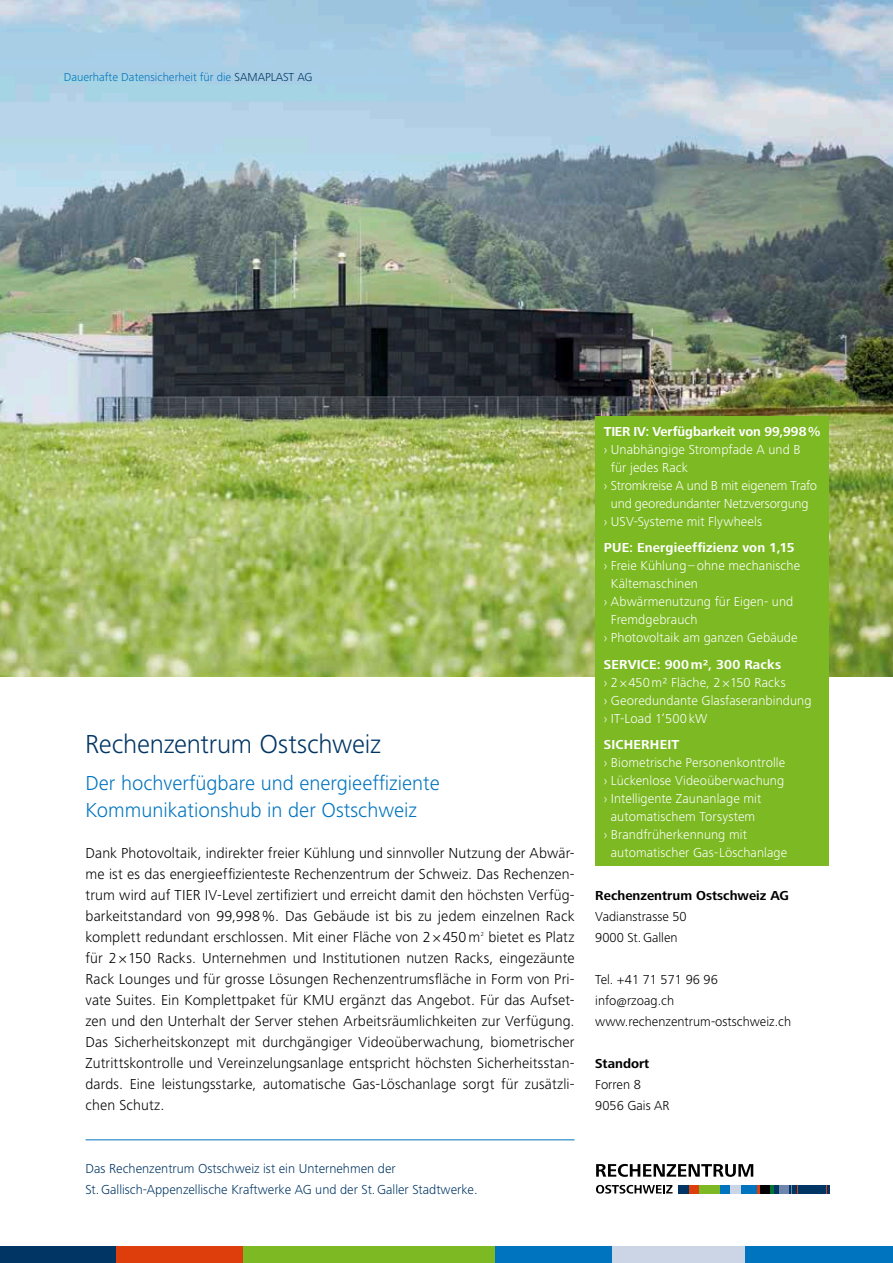
<style>
.page{position:relative;width:893px;height:1263px;background:#fff}
.page>*{position:absolute;margin:0;border:0;box-sizing:border-box;transform-origin:0 0}
.t1{font:300 27px "Frutiger Next LT";letter-spacing:-.01em;color:#003564}
.t2{font:300 21px/27px "Frutiger Next LT";color:#0074be}
.t3{font:300 15px/21px "Frutiger Next LT";letter-spacing:.005em;color:#000;text-align:justify}
.t4{font:300 13.5px/18px "Frutiger Next LT";letter-spacing:.005em;color:#fff}
.t5{font:300 13.5px/21px "Frutiger Next LT";color:#003564}
.t6{font:300 13.5px/21px "Frutiger Next LT";color:#000}
.t7{font:700 13.5px "Frutiger Next LT";letter-spacing:.01em;color:#fff}
.t8{font:300 13.5px "Frutiger Next LT";letter-spacing:-.015em;color:#fff}
.t9{font:700 13.5px "Frutiger Next LT";color:#000}
.t10{font:300 12px "Frutiger Next LT";color:#0074be}
.t11{font:300 6px "Frutiger Next LT";color:#000}
.s1{color:#003564}
</style>
<div class="page">
<img style="left:0;top:0;width:893px;height:676px">
<div style="left:0;top:1247px;width:117px;height:16px;background:#003564"></div>
<div style="left:117px;top:1247px;width:126px;height:16px;background:#de3e0b"></div>
<div style="left:243px;top:1247px;width:252px;height:16px;background:#7cb923"></div>
<div style="left:495px;top:1247px;width:117px;height:16px;background:#0074be"></div>
<div style="left:612px;top:1247px;width:134px;height:16px;background:#cbd5e6"></div>
<div style="left:746px;top:1247px;width:147px;height:16px;background:#0074be"></div>
<hr style="left:86px;top:1139px;width:489px;height:1px;background:#0074be">
<div style="left:678px;top:1185px;width:11px;height:8px;background:#003564"></div>
<div style="left:798px;top:1185px;width:28px;height:8px;background:#003564"></div>
<div style="left:689px;top:1185px;width:10px;height:8px;background:#de3e0b"></div>
<svg style="left:826px;top:1185px;width:4px;height:8px"></svg>
<svg style="left:756px;top:1185px;width:4px;height:8px"></svg>
<div style="left:699px;top:1185px;width:21px;height:8px;background:#7cb925"></div>
<div style="left:720px;top:1185px;width:10px;height:8px;background:#0074be"></div>
<div style="left:730px;top:1185px;width:11px;height:8px;background:#cbd5e6"></div>
<div style="left:779px;top:1185px;width:10px;height:8px;background:#6e86ab"></div>
<div style="left:774px;top:1185px;width:5px;height:8px;background:#003564"></div>
<svg style="left:789px;top:1185px;width:9px;height:8px"></svg>
<div style="left:760px;top:1185px;width:11px;height:8px;background:#000"></div>
<svg style="left:771px;top:1185px;width:3px;height:8px"></svg>
<div style="left:741px;top:1185px;width:15px;height:8px;background:#0074be"></div>
<svg style="left:596px;top:1164px;width:157px;height:13px"></svg>
<svg style="left:596px;top:1185px;width:77px;height:8px"></svg>
<div style="left:595px;top:417px;width:234px;height:448px;background:#7cb923"></div>
<p class="t10" style="left:64px;top:70px;width:250px">Dauerhafte Datensicherheit für die <span class="s1">SAMAPLAST AG</span></p>
<h1 class="t1" style="left:85px;top:729px;width:297px">Rechenzentrum Ostschweiz</h1>
<h2 class="t2" style="left:86px;top:769px;width:356px">Der hochverfügbare und energieeffiziente<br>Kommunikationshub in der Ostschweiz</h2>
<p class="t3" style="left:86px;top:842px;width:490px">Dank Photovoltaik, indirekter freier Kühlung und sinnvoller Nutzung der Abwär&shy;me ist es das energieeffizienteste Rechenzentrum der Schweiz. Das Rechenzen&shy;trum wird auf TIER IV-Level zertifiziert und erreicht damit den höchsten Verfüg&shy;barkeitstandard von 99,998%. Das Gebäude ist bis zu jedem einzelnen Rack komplett redundant erschlossen. Mit einer Fläche von 2 × 450m</p>
<p class="t3" style="left:86px;top:926px;width:491px;text-indent:403px">bietet es Platz für 2 ×150 Racks. Unternehmen und Institutionen nutzen Racks, eingezäunte Rack Lounges und für grosse Lösungen Rechenzentrumsfläche in Form von Pri&shy;vate Suites. Ein Komplettpaket für KMU ergänzt das Angebot. Für das Aufset&shy;zen und den Unterhalt der Server stehen Arbeitsräumlichkeiten zur Verfügung.<br>Das Sicherheitskonzept mit durchgängiger Videoüberwachung, biometrischer Zutrittskontrolle und Vereinzelungsanlage entspricht höchsten Sicherheitsstan&shy;dards. Eine leistungsstarke, automatische Gas-Löschanlage sorgt für zusätzli&shy;chen Schutz.</p>
<p class="t11" style="left:481px;top:931px;width:5px">2</p>
<p class="t7" style="left:604px;top:423px;width:218px">TIER IV: Verfügbarkeit von 99,998%</p>
<p class="t4" style="left:604px;top:440px;width:198px">› Unabhängige Strompfade A und B</p>
<p class="t4" style="left:611px;top:458px;width:79px">für jedes Rack</p>
<p class="t8" style="left:604px;top:478px;width:215px">› Stromkreise A und B mit eigenem Trafo</p>
<p class="t8" style="left:611px;top:496px;width:199px">und georedundanter Netzversorgung</p>
<p class="t4" style="left:604px;top:512px;width:160px">› USV-Systeme mit Flywheels</p>
<p class="t7" style="left:604px;top:540px;width:192px">PUE: Energieeffizienz von 1,15</p>
<p class="t4" style="left:604px;top:557px;width:198px">› Freie Kühlung–ohne mechanische</p>
<p class="t4" style="left:611px;top:575px;width:89px">Kältemaschinen</p>
<p class="t4" style="left:604px;top:592px;width:191px">› Abwärmenutzung für Eigen- und</p>
<p class="t4" style="left:611px;top:610px;width:88px">Fremdgebrauch</p>
<p class="t4" style="left:604px;top:628px;width:195px">› Photovoltaik am ganzen Gebäude</p>
<p class="t7" style="left:604px;top:656px;width:179px">SERVICE: 900m², 300 Racks</p>
<p class="t4" style="left:604px;top:673px;width:209px">› 2×450m² Fläche, 2×150 Racks<br>› Georedundante Glasfaseranbindung › IT-Load 1‘500kW</p>
<p class="t7" style="left:604px;top:737px;width:77px">SICHERHEIT</p>
<p class="t4" style="left:604px;top:753px;width:183px">› Biometrische Personenkontrolle</p>
<p class="t4" style="left:604px;top:771px;width:182px">› Lückenlose Videoüberwachung</p>
<p class="t4" style="left:604px;top:789px;width:159px">› Intelligente Zaunanlage mit</p>
<p class="t4" style="left:611px;top:807px;width:146px">automatischem Torsystem</p>
<p class="t4" style="left:604px;top:825px;width:145px">› Brandfrüherkennung mit</p>
<p class="t4" style="left:611px;top:843px;width:178px">automatischer Gas-Löschanlage</p>
<p class="t9" style="left:595px;top:887px;width:195px">Rechenzentrum Ostschweiz AG</p>
<p class="t6" style="left:595px;top:906px;width:93px">Vadianstrasse 50<br>9000 St.Gallen</p>
<p class="t6" style="left:595px;top:969px;width:197px">Tel. +41 71 571 96 96 info@rzoag.ch www.rechenzentrum - ostschweiz.ch</p>
<p class="t9" style="left:595px;top:1056px;width:56px">Standort</p>
<p class="t6" style="left:595px;top:1074px;width:76px">Forren 8<br>9056 Gais AR</p>
<p class="t5" style="left:86px;top:1158px;width:393px">Das Rechenzentrum Ostschweiz ist ein Unternehmen der<br>St.Gallisch-Appenzellische Kraftwerke AG und der St.Galler Stadtwerke.</p>
</div>
